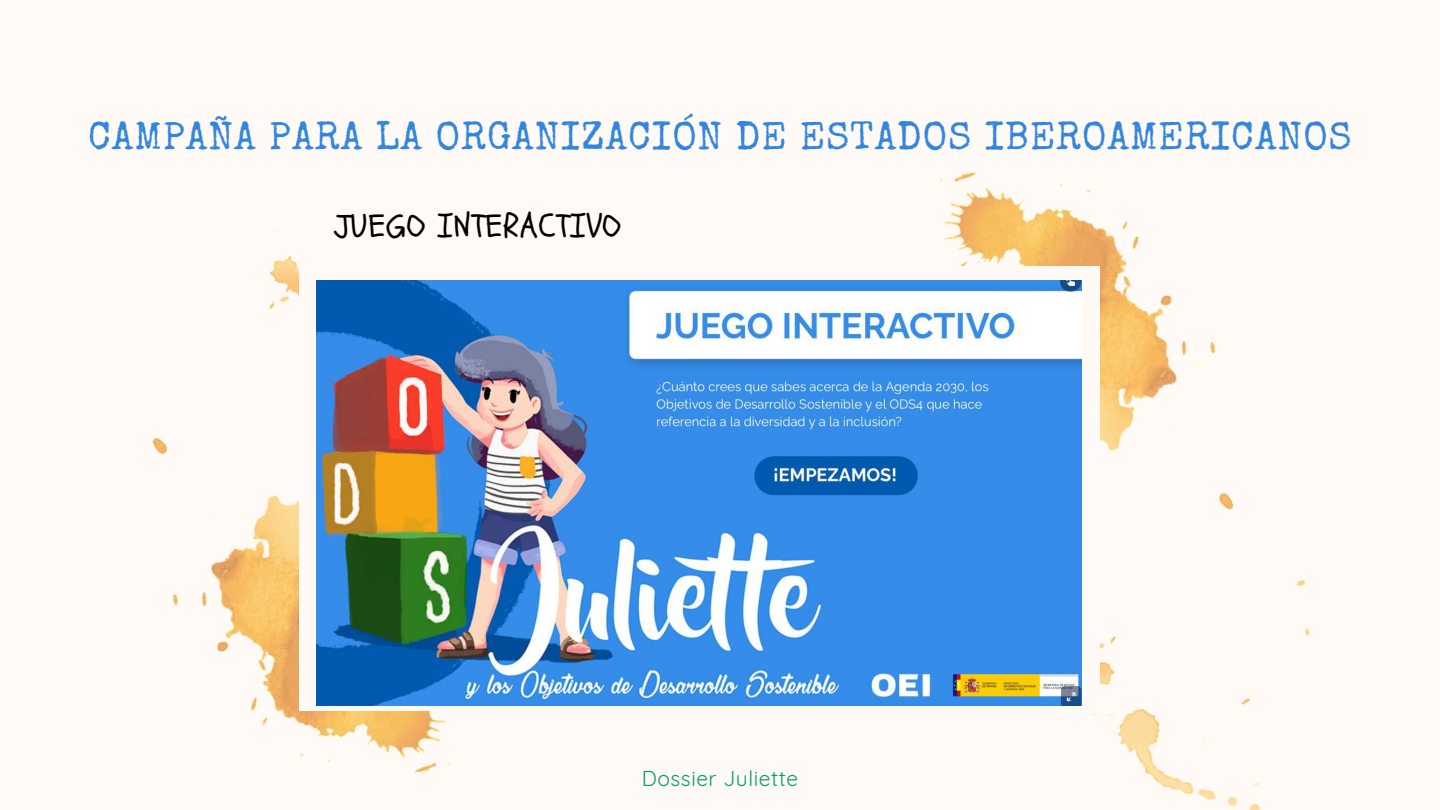
<style>
.page{position:relative;width:1440px;height:810px;background:#fffaf6}
.page>*{position:absolute;margin:0;border:0;box-sizing:border-box;transform-origin:0 0}
.t1{font:39.4px "Special Elite";letter-spacing:.025em;color:#3386e0}
.t2{font:33.2px "Schoolbell";letter-spacing:.035em;color:#000}
.t3{font:21px "Quicksand";letter-spacing:.025em;color:#069d70}
</style>
<div class="page">
<img style="left:940px;top:172px;width:370px;height:638px">
<img style="left:152px;top:229px;width:299px;height:544px">
<div style="left:300px;top:266px;width:800px;height:445px;background:#fffaf6"></div>
<img style="left:317px;top:281px;width:765px;height:424px">
<p class="t1" style="left:88px;top:121px;width:1265px">CAMPAÑA PARA LA ORGANIZACIÓN DE ESTADOS IBEROAMERICANOS</p>
<p class="t2" style="left:335px;top:204px;width:288px">JUEGO INTERACTIVO</p>
<p class="t3" style="left:642px;top:765px;width:158px">Dossier Juliette</p>
</div>
